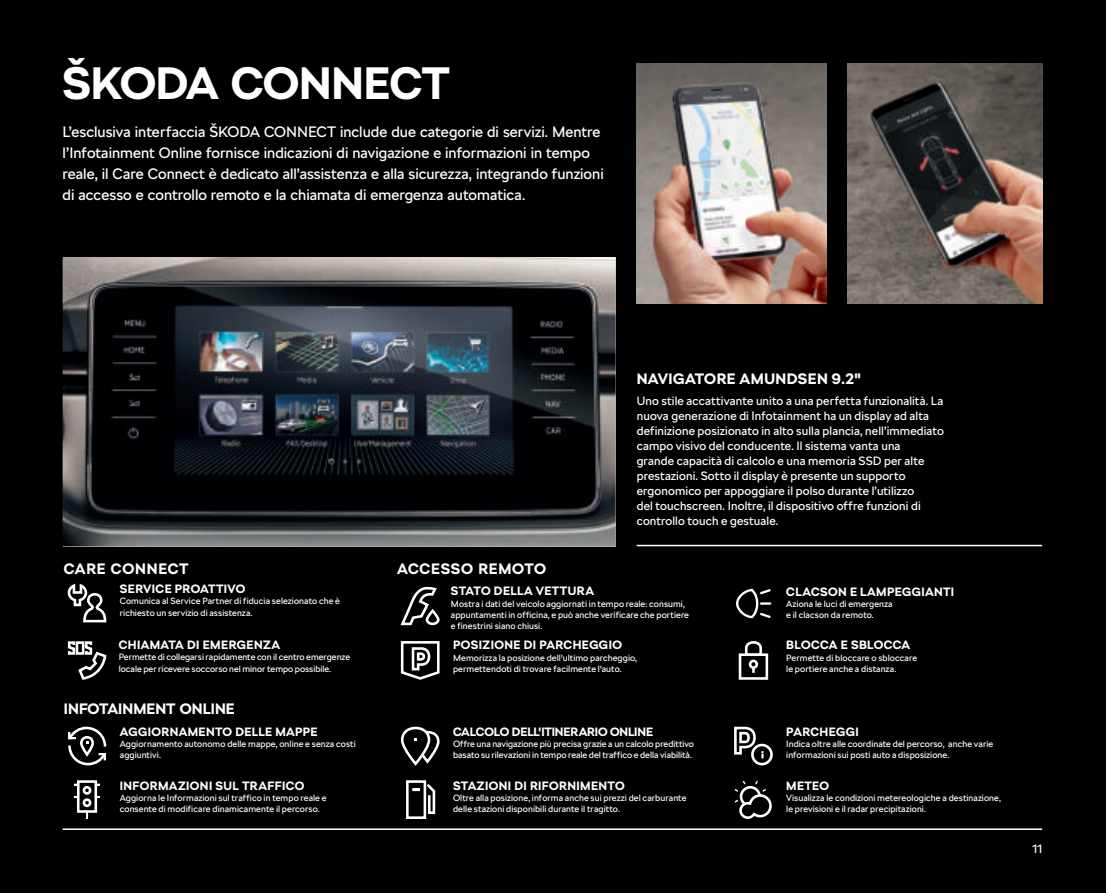
<style>
.page{position:relative;width:1106px;height:893px;background:#000}
.page>*{position:absolute;margin:0;border:0;box-sizing:border-box;transform-origin:0 0}
.t1{font:700 45px "SKODA Next";letter-spacing:-.005em;color:#fff}
.t2{font:15px/21px "SKODA Next";color:#fff}
.t3{font:700 15px "SKODA Next";letter-spacing:.02em;color:#fff}
.t4{font:700 15px "SKODA Next";letter-spacing:.045em;color:#fff}
.t5{font:700 15px "SKODA Next";letter-spacing:.04em;color:#fff}
.t6{font:12px/15px "SKODA Next";letter-spacing:.01em;color:#fff}
.t7{font:700 12px "SKODA Next";letter-spacing:.03em;color:#fff}
.t8{font:700 12px "SKODA Next";letter-spacing:-.005em;color:#fff}
.t9{font:9px/11.2px "SKODA Next";letter-spacing:.005em;color:#fff}
</style>
<div class="page">
<svg style="left:400px;top:586px;width:40px;height:40px"></svg>
<svg style="left:68px;top:726px;width:39px;height:40px"></svg>
<div style="left:83px;top:798px;width:8px;height:9px;border:3px solid #fff;border-radius:50%"></div>
<div style="left:83px;top:786px;width:8px;height:9px;border:3px solid #fff;border-radius:50%"></div>
<div style="left:77px;top:780px;width:20px;height:33px;border:3px solid #fff"></div>
<svg style="left:86px;top:812px;width:2px;height:6px"></svg>
<svg style="left:400px;top:726px;width:40px;height:40px"></svg>
<div style="left:406px;top:780px;width:20px;height:39px;border:3px solid #fff"></div>
<svg style="left:412px;top:782px;width:24px;height:33px"></svg>
<div style="left:751px;top:744px;width:21px;height:21px;border:3px solid #fff;border-radius:50%"></div>
<svg style="left:734px;top:726px;width:29px;height:32px"></svg>
<svg style="left:735px;top:781px;width:37px;height:38px"></svg>
<svg style="left:400px;top:641px;width:40px;height:39px"></svg>
<div style="left:738px;top:653px;width:30px;height:27px;border:3px solid #fff"></div>
<svg style="left:743px;top:641px;width:20px;height:16px"></svg>
<div style="left:748px;top:660px;width:10px;height:9px;border:3px solid #fff;border-radius:50%"></div>
<svg style="left:752px;top:667px;width:2px;height:6px"></svg>
<svg style="left:736px;top:588px;width:36px;height:31px"></svg>
<svg style="left:67px;top:583px;width:40px;height:40px"></svg>
<svg style="left:67px;top:641px;width:40px;height:39px"></svg>
<div style="left:76px;top:641px;width:8px;height:14px;border:3px solid #fff"></div>
<img style="left:63px;top:257px;width:552px;height:289px">
<img style="left:636px;top:64px;width:190px;height:239px">
<img style="left:847px;top:64px;width:195px;height:239px">
<hr style="left:636px;top:545px;width:406px;height:1px;background:#fff">
<hr style="left:63px;top:828px;width:979px;height:2px;background:#fff">
<h1 class="t1" style="left:63px;top:58px;width:388px">ŠKODA CONNECT</h1>
<p class="t2" style="left:63px;top:121px;width:542px">L’esclusiva interfaccia ŠKODA CONNECT include due categorie di servizi. Mentre l’Infotainment Online fornisce indicazioni di navigazione e informazioni in tempo reale, il Care Connect è dedicato all’assistenza e alla sicurezza, integrando funzioni di accesso e controllo remoto e la chiamata di emergenza automatica.</p>
<h2 class="t5" style="left:64px;top:560px;width:126px">CARE CONNECT</h2>
<h2 class="t4" style="left:397px;top:560px;width:151px">ACCESSO REMOTO</h2>
<h2 class="t3" style="left:636px;top:370px;width:226px">NAVIGATORE AMUNDSEN 9.2"</h2>
<p class="t6" style="left:636px;top:393px;width:309px">Uno stile accattivante unito a una perfetta funzionalità. La nuova generazione di Infotainment ha un display ad alta definizione posizionato in alto sulla plancia, nell’immediato campo visivo del conducente. Il sistema vanta una<br>grande capacità di calcolo e una memoria SSD per alte prestazioni. Sotto il display è presente un supporto ergonomico per appoggiare il polso durante l’utilizzo<br>del touchscreen. Inoltre, il dispositivo offre funzioni di controllo touch e gestuale.</p>
<h3 class="t7" style="left:120px;top:582px;width:127px">SERVICE PROATTIVO</h3>
<p class="t9" style="left:120px;top:596px;width:222px">Comunica al Service Partner di fiducia selezionato che è richiesto un servizio di assistenza.</p>
<h3 class="t7" style="left:119px;top:638px;width:163px">CHIAMATA DI EMERGENZA</h3>
<p class="t9" style="left:119px;top:652px;width:233px">Permette di collegarsi rapidamente con il centro emergenze locale per ricevere soccorso nel minor tempo possibile.</p>
<h2 class="t3" style="left:64px;top:701px;width:172px">INFOTAINMENT ONLINE</h2>
<h3 class="t7" style="left:120px;top:725px;width:199px">AGGIORNAMENTO DELLE MAPPE</h3>
<p class="t9" style="left:120px;top:738px;width:237px">Aggiornamento autonomo delle mappe, online e senza costi aggiuntivi.</p>
<h3 class="t7" style="left:120px;top:779px;width:186px">INFORMAZIONI SUL TRAFFICO</h3>
<p class="t9" style="left:120px;top:792px;width:208px">Aggiorna le Informazioni sul traffico in tempo reale e consente di modificare dinamicamente il percorso.</p>
<h3 class="t7" style="left:451px;top:584px;width:145px">STATO DELLA VETTURA</h3>
<p class="t9" style="left:451px;top:598px;width:240px">Mostra i dati del veicolo aggiornati in tempo reale: consumi, appuntamenti in officina, e può anche verificare che portiere e finestrini siano chiusi.</p>
<h3 class="t7" style="left:453px;top:638px;width:170px">POSIZIONE DI PARCHEGGIO</h3>
<p class="t9" style="left:453px;top:652px;width:186px">Memorizza la posizione dell'ultimo parcheggio, permettendoti di trovare facilmente l'auto.</p>
<h3 class="t8" style="left:453px;top:725px;width:202px">CALCOLO DELL'ITINERARIO ONLINE</h3>
<p class="t9" style="left:453px;top:738px;width:242px">Offre una navigazione più precisa grazie a un calcolo predittivo basato su rilevazioni in tempo reale del traffico e della viabilità.</p>
<h3 class="t7" style="left:453px;top:779px;width:173px">STAZIONI DI RIFORNIMENTO</h3>
<p class="t9" style="left:453px;top:792px;width:235px">Oltre alla posizione, informa anche sui prezzi del carburante delle stazioni disponibili durante il tragitto.</p>
<h3 class="t7" style="left:786px;top:585px;width:169px">CLACSON E LAMPEGGIANTI</h3>
<p class="t9" style="left:786px;top:598px;width:108px">Aziona le luci di emergenza e il clacson da remoto.</p>
<h3 class="t7" style="left:786px;top:638px;width:125px">BLOCCA E SBLOCCA</h3>
<p class="t9" style="left:786px;top:652px;width:132px">Permette di bloccare o sbloccare le portiere anche a distanza.</p>
<h3 class="t7" style="left:786px;top:725px;width:74px">PARCHEGGI</h3>
<p class="t9" style="left:786px;top:738px;width:209px">Indica oltre alle coordinate del percorso, anche varie informazioni sui posti auto a disposizione.</p>
<h3 class="t7" style="left:786px;top:779px;width:44px">METEO</h3>
<p class="t9" style="left:786px;top:792px;width:216px">Visualizza le condizioni metereologiche a destinazione, le previsioni e il radar precipitazioni.</p>
<h3 class="t6" style="left:1032px;top:841px;width:12px">11</h3>
</div>
